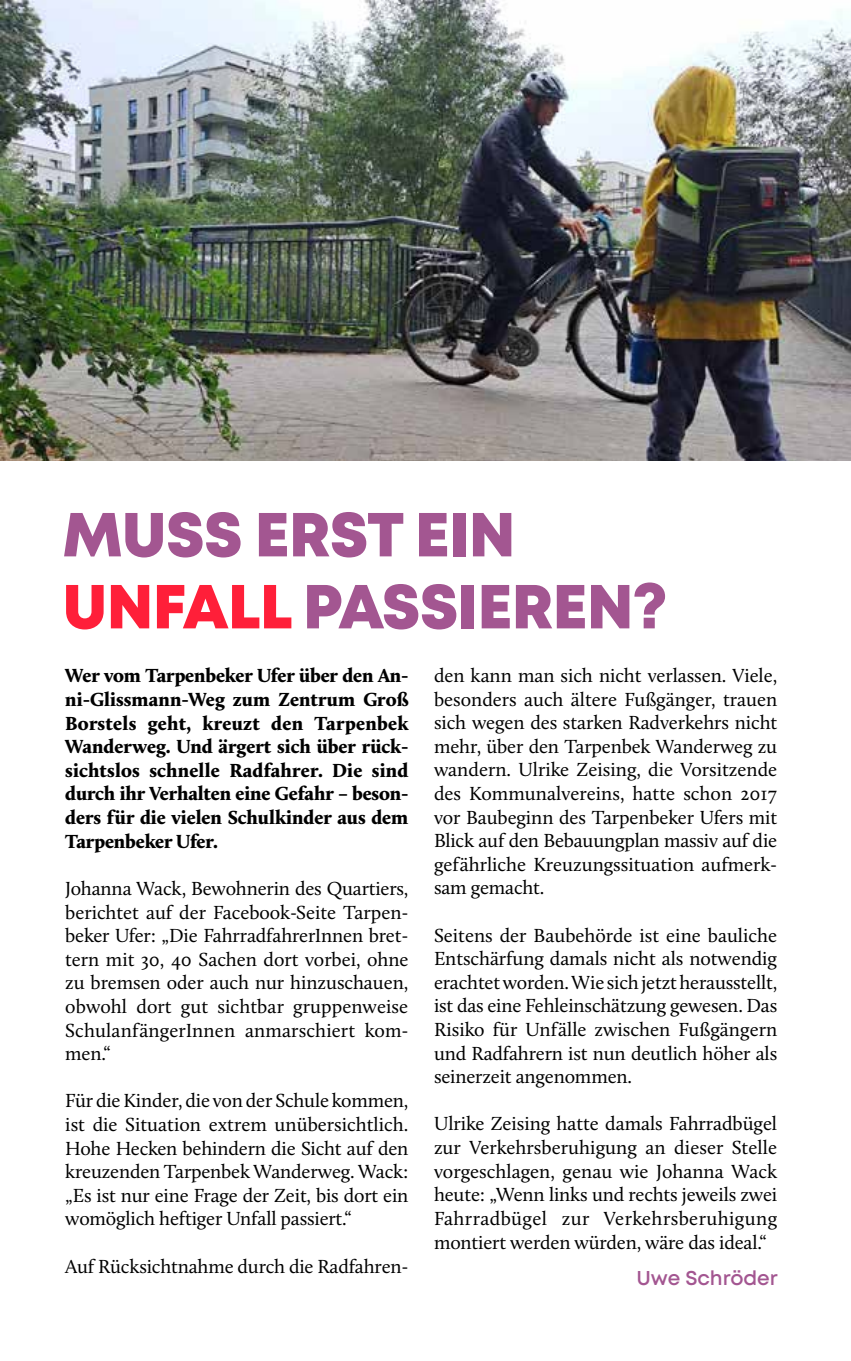
<style>
.page{position:relative;width:851px;height:1361px;background:#fff}
.page>*{position:absolute;margin:0;border:0;box-sizing:border-box;transform-origin:0 0}
.t1{font:800 62px/72px "Mont";letter-spacing:-.01em;color:#a35691}
.t2{font:600 20px "Mont";color:#a35691}
.t3{font:19.6px/23.6px "Calluna";letter-spacing:-.01em;color:#000;text-align:justify}
.t4{font:900 19.6px/23.6px "Calluna";letter-spacing:-.005em;color:#000;text-align:justify}
.s1{color:#ff1f39}
</style>
<div class="page">
<img style="left:0;top:0;width:850px;height:460px">
<h1 class="t1" style="left:62px;top:499px;width:606px">MUSS ERST EIN<br><span class="s1">UNFALL</span> PASSIEREN?</h1>
<p class="t3" style="left:434px;top:663px;width:345px">den kann man sich nicht verlassen. Viele, besonders auch ältere Fußgänger, trauen sich wegen des starken Radverkehrs nicht mehr, über den Tarpenbek Wanderweg zu wandern. Ulrike Zeising, die Vorsitzende des Kommunalvereins, hatte schon 2017 vor Baubeginn des Tarpenbeker Ufers mit Blick auf den Bebauungplan massiv auf die gefährliche Kreuzungssituation aufmerk&shy;sam gemacht.</p>
<p class="t3" style="left:434px;top:923px;width:345px">Seitens der Baubehörde ist eine bauliche Entschärfung damals nicht als notwendig erachtet worden. Wie sich jetzt herausstellt, ist das eine Fehleinschätzung gewesen. Das Risiko für Unfälle zwischen Fußgängern und Radfahrern ist nun deutlich höher als seinerzeit angenommen.</p>
<p class="t3" style="left:434px;top:1112px;width:345px">Ulrike Zeising hatte damals Fahrradbügel zur Verkehrsberuhigung an dieser Stelle vorgeschlagen, genau wie Johanna Wack heute: „Wenn links und rechts jeweils zwei Fahrradbügel zur Verkehrsberuhigung montiert werden würden, wäre das ideal.“</p>
<p class="t2" style="left:636px;top:1264px;width:143px">Uwe Schröder</p>
<p class="t4" style="left:65px;top:664px;width:345px">Wer vom Tarpenbeker Ufer über den An&shy;ni-Glissmann-Weg zum Zentrum Groß Borstels geht, kreuzt den Tarpenbek Wanderweg. Und ärgert sich über rück&shy;sichtslos schnelle Radfahrer. Die sind durch ihr Verhalten eine Gefahr – beson&shy;ders für die vielen Schulkinder aus dem Tarpenbeker Ufer.</p>
<p class="t3" style="left:65px;top:876px;width:345px">Johanna Wack, Bewohnerin des Quartiers, berichtet auf der Facebook-Seite Tarpen&shy;beker Ufer: „Die FahrradfahrerInnen bret&shy;tern mit 30, 40 Sachen dort vorbei, ohne zu bremsen oder auch nur hinzuschauen, obwohl dort gut sichtbar gruppenweise SchulanfängerInnen anmarschiert kom&shy;men.“</p>
<p class="t3" style="left:65px;top:1089px;width:345px">Für die Kinder, die von der Schule kommen, ist die Situation extrem unübersichtlich.<br>Hohe Hecken behindern die Sicht auf den kreuzenden Tarpenbek Wanderweg. Wack: „Es ist nur eine Frage der Zeit, bis dort ein womöglich heftiger Unfall passiert.“</p>
<p class="t3" style="left:65px;top:1254px;width:344px">Auf Rücksichtnahme durch die Radfahren-</p>
</div>
